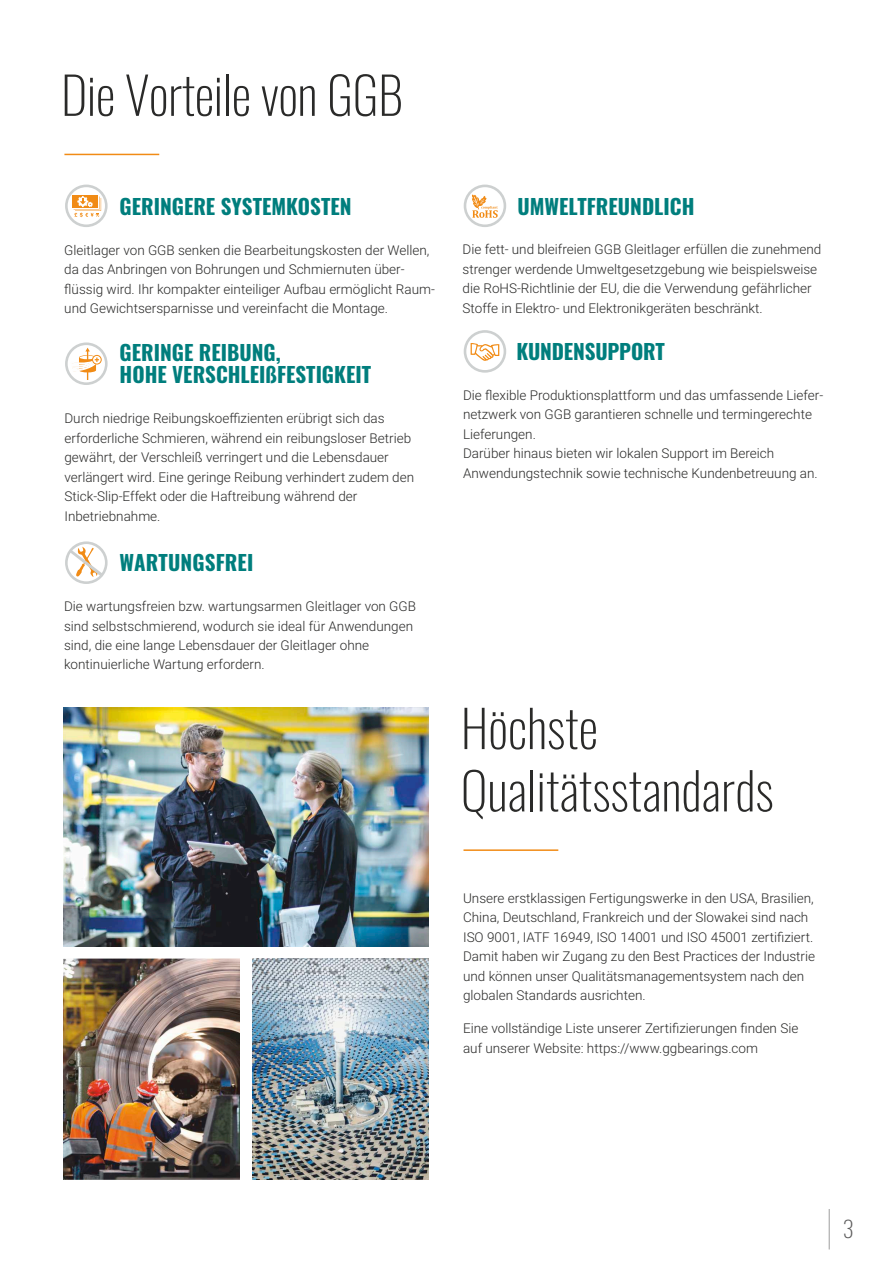
<style>
.page{position:relative;width:893px;height:1263px;background:#fff}
.page>*{position:absolute;margin:0;border:0;box-sizing:border-box;transform-origin:0 0}
.t1{font:200 51px/62.2px "Oswald";color:#2a2a29}
.t2{font:200 22.5px "Oswald";color:#5c5b5b}
.t3{font:700 21px/22.8px "Oswald";color:#007e7d}
.t4{font:300 13.5px/19.5px "Roboto";color:#2a2a29}
</style>
<div class="page">
<hr style="left:829px;top:1209px;width:1px;height:40px;background:#9d9d9d">
<hr style="left:64px;top:154px;width:95px;height:1px;background:#f18b15">
<svg style="left:65px;top:185px;width:43px;height:42px"></svg>
<svg style="left:464px;top:185px;width:42px;height:42px"></svg>
<svg style="left:65px;top:342px;width:43px;height:43px"></svg>
<svg style="left:464px;top:330px;width:42px;height:43px"></svg>
<svg style="left:65px;top:541px;width:43px;height:43px"></svg>
<img style="left:252px;top:958px;width:177px;height:221px">
<img style="left:63px;top:958px;width:177px;height:221px">
<img style="left:63px;top:708px;width:366px;height:238px">
<hr style="left:463px;top:849px;width:95px;height:2px;background:#f18b15">
<h1 class="t1" style="left:61px;top:64px;width:344px">Die Vorteile von GGB</h1>
<h3 class="t3" style="left:120px;top:195px;width:233px">GERINGERE SYSTEMKOSTEN</h3>
<p class="t4" style="left:64px;top:242px;width:372px">Gleitlager von GGB senken die Bearbeitungskosten der Wellen, da das Anbringen von Bohrungen und Schmiernuten über&shy;flüssig wird. Ihr kompakter einteiliger Aufbau ermöglicht Raum&shy;und Gewichtsersparnisse und vereinfacht die Montage.</p>
<h3 class="t3" style="left:120px;top:341px;width:253px">GERINGE REIBUNG,<br>HOHE VERSCHLEIßFESTIGKEIT</h3>
<p class="t4" style="left:64px;top:410px;width:351px">Durch niedrige Reibungskoeffizienten erübrigt sich das erforderliche Schmieren, während ein reibungsloser Betrieb gewährt, der Verschleiß verringert und die Lebensdauer verlängert wird. Eine geringe Reibung verhindert zudem den Stick-Slip-Effekt oder die Haftreibung während der Inbetriebnahme.</p>
<h3 class="t3" style="left:120px;top:551px;width:135px">WARTUNGSFREI</h3>
<p class="t4" style="left:64px;top:598px;width:353px">Die wartungsfreien bzw. wartungsarmen Gleitlager von GGB sind selbstschmierend, wodurch sie ideal für Anwendungen sind, die eine lange Lebensdauer der Gleitlager ohne kontinuierliche Wartung erfordern.</p>
<h3 class="t3" style="left:517px;top:195px;width:179px">UMWELTFREUNDLICH</h3>
<p class="t4" style="left:463px;top:241px;width:360px">Die fett- und bleifreien GGB Gleitlager erfüllen die zunehmend strenger werdende Umweltgesetzgebung wie beispielsweise die RoHS-Richtlinie der EU, die die Verwendung gefährlicher Stoffe in Elektro- und Elektronikgeräten beschränkt.</p>
<h3 class="t3" style="left:516px;top:340px;width:150px">KUNDENSUPPORT</h3>
<p class="t4" style="left:463px;top:387px;width:362px">Die flexible Produktionsplattform und das umfassende Liefer&shy;netzwerk von GGB garantieren schnelle und termingerechte Lieferungen.<br>Darüber hinaus bieten wir lokalen Support im Bereich Anwendungstechnik sowie technische Kundenbetreuung an.</p>
<h1 class="t1" style="left:461px;top:697px;width:314px">Höchste<br>Qualitätsstandards</h1>
<p class="t4" style="left:463px;top:890px;width:354px">Unsere erstklassigen Fertigungswerke in den USA, Brasilien, China, Deutschland, Frankreich und der Slowakei sind nach ISO 9001, IATF 16949, ISO 14001 und ISO 45001 zertifiziert.<br>Damit haben wir Zugang zu den Best Practices der Industrie und können unser Qualitätsmanagementsystem nach den globalen Standards ausrichten.</p>
<p class="t4" style="left:463px;top:1020px;width:337px">Eine vollständige Liste unserer Zertifizierungen finden Sie auf unserer Website: https://www.ggbearings.com</p>
<h2 class="t2" style="left:843px;top:1213px;width:12px">3</h2>
</div>
